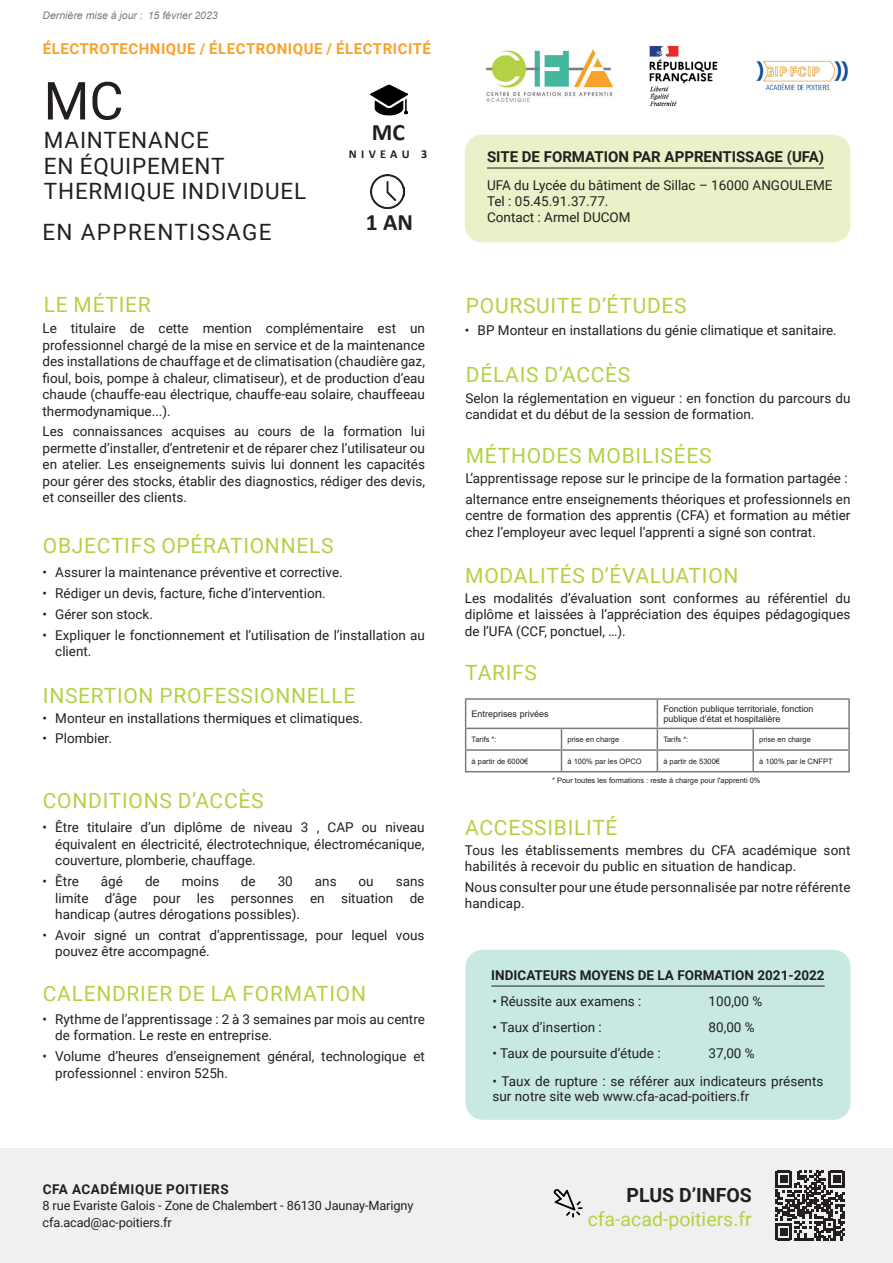
<style>
.page{position:relative;width:893px;height:1263px;background:#fff}
.page>*{position:absolute;margin:0;border:0;box-sizing:border-box;transform-origin:0 0}
.t1{font:52.5px "Roboto";color:#231f20}
.t2{font:700 23.55px "Calibri";color:#231f20}
.t3{font:22.5px/25.5px "Roboto";letter-spacing:.035em;color:#231f20}
.t4{font:22.5px "Roboto";letter-spacing:.06em;color:#231f20}
.t5{font:21px "Roboto";letter-spacing:.035em;color:#b2d244}
.t6{font:19.5px "Roboto";color:#b2d244}
.t7{font:700 19.5px "Roboto";color:#231f20}
.t8{font:700 15px "Roboto";letter-spacing:.035em;color:#f9a22b}
.t9{font:700 15px "Roboto";color:#231f20}
.t10{font:13.5px/16.5px "Roboto";color:#231f20}
.t11{font:700 13.5px "Roboto";color:#231f20}
.t12{font:700 13.5px "Roboto";letter-spacing:.045em;color:#231f20}
.t13{font:12.75px/16.5px "Roboto";letter-spacing:-.01em;color:#231f20}
.t14{font:700 12.15px "Calibri";letter-spacing:.36em;color:#231f20}
.t15{font:italic 10.5px "Arial";color:#777b82}
.t16{font:9px/10.8px "Arial";color:#231f20}
.t17{font:7.5px "Arial";color:#231f20}
</style>
<div class="page">
<div style="left:0;top:1148px;width:893px;height:115px;background:#f0f0f1"></div>
<img style="left:486px;top:49px;width:128px;height:53px">
<img style="left:371px;top:175px;width:34px;height:34px">
<img style="left:371px;top:84px;width:37px;height:32px">
<div style="left:465px;top:135px;width:385px;height:107px;background:#e8f1c7;border-radius:17px"></div>
<hr style="left:487px;top:168px;width:337px;height:1px;background:#231f20">
<div style="left:465px;top:950px;width:385px;height:170px;background:#c7e9e1;border-radius:17px"></div>
<hr style="left:491px;top:986px;width:334px;height:1px;background:#231f20">
<img style="left:649px;top:45px;width:199px;height:61px">
<svg style="left:775px;top:1170px;width:70px;height:70px"></svg>
<img style="left:554px;top:1189px;width:28px;height:28px">
<hr style="left:465px;top:698px;width:96px;height:2px;background:#777b82">
<hr style="left:561px;top:698px;width:96px;height:2px;background:#777b82">
<hr style="left:657px;top:698px;width:96px;height:2px;background:#777b82">
<hr style="left:753px;top:698px;width:97px;height:2px;background:#777b82">
<hr style="left:848px;top:700px;width:2px;height:28px;background:#777b82">
<hr style="left:465px;top:728px;width:96px;height:1px;background:#777b82">
<hr style="left:561px;top:728px;width:96px;height:1px;background:#777b82">
<hr style="left:657px;top:728px;width:96px;height:1px;background:#777b82">
<hr style="left:753px;top:728px;width:97px;height:1px;background:#777b82">
<hr style="left:752px;top:729px;width:2px;height:20px;background:#777b82">
<hr style="left:848px;top:729px;width:2px;height:20px;background:#777b82">
<hr style="left:465px;top:749px;width:96px;height:2px;background:#777b82">
<svg style="left:465px;top:700px;width:1px;height:71px"></svg>
<hr style="left:561px;top:749px;width:96px;height:2px;background:#777b82">
<svg style="left:561px;top:729px;width:1px;height:42px"></svg>
<hr style="left:657px;top:749px;width:96px;height:2px;background:#777b82">
<svg style="left:657px;top:700px;width:1px;height:71px"></svg>
<hr style="left:753px;top:749px;width:97px;height:2px;background:#777b82">
<hr style="left:752px;top:751px;width:2px;height:20px;background:#777b82">
<hr style="left:848px;top:751px;width:2px;height:20px;background:#777b82">
<hr style="left:465px;top:771px;width:96px;height:1px;background:#777b82">
<hr style="left:561px;top:771px;width:96px;height:1px;background:#777b82">
<hr style="left:657px;top:771px;width:96px;height:1px;background:#777b82">
<hr style="left:753px;top:771px;width:97px;height:1px;background:#777b82">
<p class="t15" style="left:43px;top:8px;width:177px">Dernière mise à jour : 15 février 2023</p>
<p class="t8" style="left:43px;top:38px;width:390px">ÉLECTROTECHNIQUE / ÉLECTRONIQUE / ÉLECTRICITÉ</p>
<h1 class="t1" style="left:44px;top:64px;width:82px">MC</h1>
<h3 class="t3" style="left:44px;top:126px;width:264px">MAINTENANCE<br>EN ÉQUIPEMENT<br>THERMIQUE INDIVIDUEL</h3>
<h2 class="t2" style="left:366px;top:206px;width:49px">1 AN</h2>
<h2 class="t2" style="left:372px;top:116px;width:35px">MC</h2>
<p class="t14" style="left:349px;top:145px;width:80px">NIVEAU 3</p>
<p class="t9" style="left:487px;top:146px;width:339px">SITE DE FORMATION PAR APPRENTISSAGE (UFA)</p>
<p class="t10" style="left:487px;top:176px;width:347px">UFA du Lycée du bâtiment de Sillac – 16000 ANGOULEME<br>Tel : 05.45.91.37.77.<br>Contact : Armel DUCOM</p>
<h3 class="t4" style="left:43px;top:216px;width:230px">EN APPRENTISSAGE</h3>
<h3 class="t5" style="left:44px;top:289px;width:109px">LE MÉTIER</h3>
<p class="t10" style="left:43px;top:320px;width:384px;text-align:justify">Le titulaire de cette mention complémentaire est un professionnel chargé de la mise en service et de la maintenance des installations de chauffage et de climatisation (chaudière gaz, fioul, bois, pompe à chaleur, climatiseur), et de production d’eau chaude (chauffe-eau électrique, chauffe-eau solaire, chauffeeau thermodynamique...).</p>
<p class="t10" style="left:43px;top:423px;width:384px;text-align:justify">Les connaissances acquises au cours de la formation lui permette d’installer, d’entretenir et de réparer chez l’utilisateur ou en atelier. Les enseignements suivis lui donnent les capacités pour gérer des stocks, établir des diagnostics, rédiger des devis, et conseiller des clients.</p>
<h3 class="t5" style="left:43px;top:531px;width:292px">OBJECTIFS OPÉRATIONNELS</h3>
<p class="t10" style="left:43px;top:564px;width:302px">• Assurer la maintenance préventive et corrective.</p>
<p class="t10" style="left:43px;top:585px;width:285px">• Rédiger un devis, facture, fiche d’intervention.</p>
<p class="t10" style="left:43px;top:605px;width:112px">• Gérer son stock.</p>
<p class="t10" style="left:55px;top:626px;width:371px;text-indent:-13px">• Expliquer le fonctionnement et l’utilisation de l’installation au client.</p>
<h3 class="t5" style="left:43px;top:681px;width:314px">INSERTION PROFESSIONNELLE</h3>
<p class="t10" style="left:43px;top:709px;width:322px">• Monteur en installations thermiques et climatiques.</p>
<p class="t10" style="left:43px;top:730px;width:71px">• Plombier.</p>
<h3 class="t5" style="left:43px;top:786px;width:222px">CONDITIONS D’ACCÈS</h3>
<p class="t10" style="left:55px;top:819px;width:371px;text-align:justify;text-indent:-13px">• Être titulaire d’un diplôme de niveau 3 , CAP ou niveau équivalent en électricité, électrotechnique, électromécanique, couverture, plomberie, chauffage.</p>
<p class="t10" style="left:43px;top:872px;width:38px">• Être</p>
<p class="t10" style="left:101px;top:872px;width:24px">âgé</p>
<p class="t10" style="left:145px;top:872px;width:16px">de</p>
<p class="t10" style="left:182px;top:872px;width:39px">moins</p>
<p class="t10" style="left:241px;top:872px;width:16px">de</p>
<p class="t10" style="left:278px;top:872px;width:17px">30</p>
<p class="t10" style="left:315px;top:872px;width:23px">ans</p>
<p class="t10" style="left:359px;top:872px;width:17px">ou</p>
<p class="t10" style="left:55px;top:872px;width:371px;text-align:justify;text-indent:340px">sans limite d’âge pour les personnes en situation de handicap (autres dérogations possibles).</p>
<p class="t10" style="left:55px;top:926px;width:371px;text-indent:-13px">• Avoir signé un contrat d’apprentissage, pour lequel vous pouvez être accompagné.</p>
<h3 class="t5" style="left:43px;top:979px;width:325px">CALENDRIER DE LA FORMATION</h3>
<p class="t10" style="left:55px;top:1010px;width:371px;text-indent:-13px">• Rythme de l’apprentissage : 2 à 3 semaines par mois au centre de formation. Le reste en entreprise.</p>
<p class="t10" style="left:55px;top:1047px;width:371px;text-indent:-13px">• Volume d’heures d’enseignement général, technologique et professionnel : environ 525h.</p>
<p class="t12" style="left:43px;top:1179px;width:188px">CFA ACADÉMIQUE POITIERS</p>
<p class="t13" style="left:43px;top:1197px;width:372px">8 rue Evariste Galois - Zone de Chalembert - 86130 Jaunay-Marigny cfa.acad@ac-poitiers.fr</p>
<h3 class="t5" style="left:466px;top:291px;width:222px">POURSUITE D’ÉTUDES</h3>
<p class="t10" style="left:465px;top:322px;width:373px">• BP Monteur en installations du génie climatique et sanitaire.</p>
<h3 class="t5" style="left:466px;top:360px;width:166px">DÉLAIS D’ACCÈS</h3>
<p class="t10" style="left:465px;top:389px;width:386px">Selon la réglementation en vigueur : en fonction du parcours du candidat et du début de la session de formation.</p>
<h3 class="t5" style="left:466px;top:440px;width:247px">MÉTHODES MOBILISÉES</h3>
<p class="t10" style="left:465px;top:467px;width:386px;line-height:20.7px">L’apprentissage repose sur le principe de la formation partagée : alternance entre enseignements théoriques et professionnels en</p>
<p class="t10" style="left:465px;top:507px;width:386px">centre de formation des apprentis (CFA) et formation au métier chez l’employeur avec lequel l’apprenti a signé son contrat.</p>
<h3 class="t5" style="left:465px;top:561px;width:275px">MODALITÉS D’ÉVALUATION</h3>
<p class="t10" style="left:465px;top:589px;width:387px;text-align:justify">Les modalités d’évaluation sont conformes au référentiel du diplôme et laissées à l’appréciation des équipes pédagogiques de l’UFA (CCF, ponctuel, …).</p>
<h3 class="t5" style="left:465px;top:657px;width:73px">TARIFS</h3>
<p class="t16" style="left:472px;top:708px;width:79px">Entreprises privées</p>
<p class="t16" style="left:663px;top:703px;width:152px">Fonction publique territoriale, fonction publique d’état et hospitalière</p>
<p class="t17" style="left:472px;top:734px;width:27px">Tarifs *:</p>
<p class="t17" style="left:567px;top:734px;width:53px">prise en charge</p>
<p class="t17" style="left:663px;top:734px;width:27px">Tarifs *:</p>
<p class="t17" style="left:759px;top:734px;width:53px">prise en charge</p>
<p class="t17" style="left:472px;top:756px;width:58px">à partir de 6000€</p>
<p class="t17" style="left:567px;top:756px;width:76px">à 100% par les OPCO</p>
<p class="t17" style="left:663px;top:756px;width:58px">à partir de 5300€</p>
<p class="t17" style="left:759px;top:756px;width:75px">à 100% par le CNFPT</p>
<p class="t17" style="left:552px;top:776px;width:210px">* Pour toutes les formations : reste à charge pour l'apprenti 0%</p>
<h3 class="t5" style="left:465px;top:812px;width:154px">ACCESSIBILITÉ</h3>
<p class="t10" style="left:465px;top:841px;width:387px">Tous les établissements membres du CFA académique sont habilités à recevoir du public en situation de handicap.</p>
<p class="t10" style="left:465px;top:878px;width:387px">Nous consulter pour une étude personnalisée par notre référente handicap.</p>
<p class="t11" style="left:491px;top:966px;width:335px">INDICATEURS MOYENS DE LA FORMATION 2021-2022</p>
<p class="t10" style="left:493px;top:992px;width:150px">• Réussite aux examens :</p>
<p class="t10" style="left:709px;top:992px;width:55px">100,00 %</p>
<p class="t10" style="left:493px;top:1018px;width:111px">• Taux d’insertion :</p>
<p class="t10" style="left:709px;top:1018px;width:48px">80,00 %</p>
<p class="t10" style="left:493px;top:1044px;width:170px">• Taux de poursuite d’étude :</p>
<p class="t10" style="left:709px;top:1044px;width:48px">37,00 %</p>
<p class="t10" style="left:493px;top:1073px;width:332px;line-height:15px">• Taux de rupture : se référer aux indicateurs présents sur notre site web www.cfa-acad-poitiers.fr</p>
<h3 class="t7" style="left:626px;top:1182px;width:127px">PLUS D’INFOS</h3>
<h3 class="t6" style="left:588px;top:1205px;width:166px">cfa-acad-poitiers.fr</h3>
</div>
